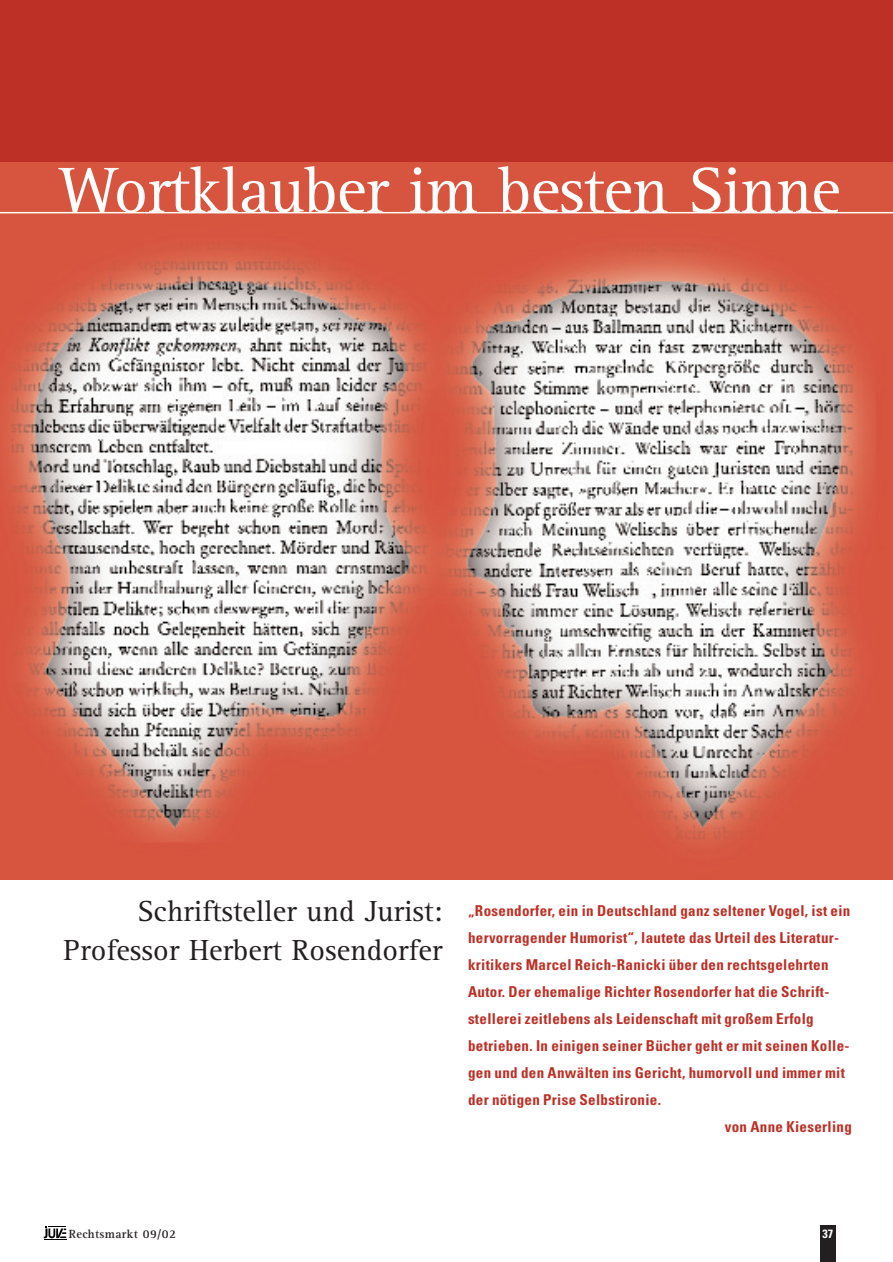
<style>
.page{position:relative;width:893px;height:1262px;background:#fff}
.page>*{position:absolute;margin:0;border:0;box-sizing:border-box;transform-origin:0 0}
.t1{font:66px "Rotis Serif";letter-spacing:-.015em;color:#fff}
.t2{font:30px/38.2px "Rotis Serif";color:#231f20;text-align:right}
.t3{font:700 condensed 15px "Univers";letter-spacing:.02em;color:#bc3026}
.t4{font:700 12.3px "Rotis Serif";letter-spacing:.03em;color:#231f20}
.t5{font:700 condensed 12px "Univers";color:#fff}
</style>
<div class="page">
<div style="left:0;top:0;width:892px;height:880px;background:#bc3026"></div>
<img style="left:0;top:162px;width:892px;height:718px">
<hr style="left:0;top:212px;width:892px;height:1px;background:#fff">
<div style="left:820px;top:1225px;width:16px;height:37px;background:#231f20"></div>
<svg style="left:44px;top:1226px;width:22px;height:14px"></svg>
<h1 class="t1" style="left:58px;top:166px;width:783px">Wortklauber im besten Sinne</h1>
<h2 class="t2" style="left:64px;top:895px;width:380px">Schriftsteller und Jurist:<br>Professor Herbert Rosendorfer</h2>
<p class="t3" style="left:468px;top:905px;width:384px">„Rosendorfer, ein in Deutschland ganz seltener Vogel, ist ein</p>
<p class="t3" style="left:468px;top:932px;width:372px">hervorragender Humorist“, lautete das Urteil des Literatur-</p>
<p class="t3" style="left:468px;top:959px;width:362px">kritikers Marcel Reich-Ranicki über den rechtsgelehrten</p>
<p class="t3" style="left:468px;top:986px;width:363px">Autor. Der ehemalige Richter Rosendorfer hat die Schrift-</p>
<p class="t3" style="left:468px;top:1013px;width:347px">stellerei zeitlebens als Leidenschaft mit großem Erfolg</p>
<p class="t3" style="left:468px;top:1040px;width:383px">betrieben. In einigen seiner Bücher geht er mit seinen Kolle-</p>
<p class="t3" style="left:468px;top:1067px;width:378px">gen und den Anwälten ins Gericht, humorvoll und immer mit</p>
<p class="t3" style="left:468px;top:1094px;width:194px">der nötigen Prise Selbstironie.</p>
<p class="t3" style="left:724px;top:1121px;width:129px">von Anne Kieserling</p>
<p class="t4" style="left:69px;top:1229px;width:109px">Rechtsmarkt 09/02</p>
<p class="t5" style="left:822px;top:1229px;width:12px">37</p>
</div>
